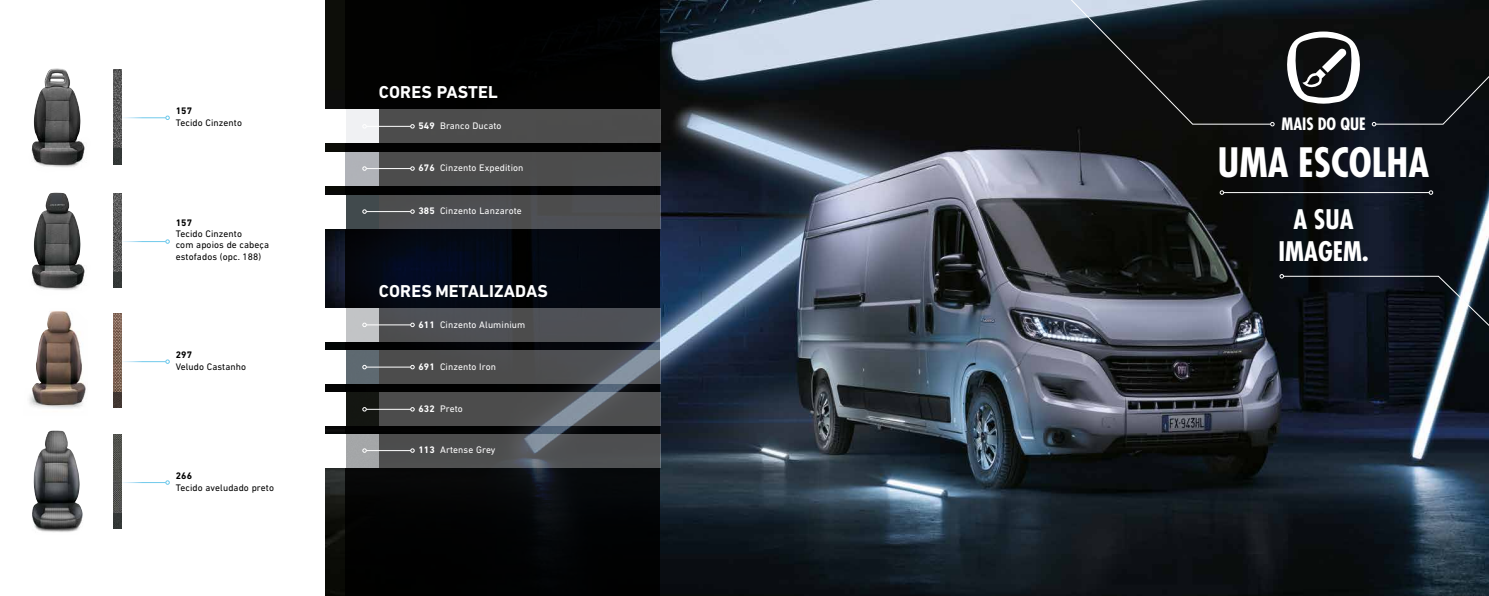
<style>
.page{position:relative;width:1489px;height:596px;background:#fff}
.page>*{position:absolute;margin:0;border:0;box-sizing:border-box;transform-origin:0 0}
.t1{font:700 condensed 39.38px "Futura Std";color:#fff}
.t2{font:700 condensed 26.25px/31.5px "Futura Std";color:#fff;text-align:center}
.t3{font:700 17.5px "DIN Next LT Pro";letter-spacing:.01em;color:#fff}
.t4{font:700 condensed 16.62px "Futura Std";color:#fff}
.t5{font:9.62px "DIN Next LT Pro";letter-spacing:.01em;color:#fff}
.t6{font:9.62px/11.4px "DIN Next LT Pro";letter-spacing:.01em;color:#000}
.t7{font:700 9.62px "DIN Next LT Pro";letter-spacing:.01em;color:#000}
.s1{font-weight:700}
</style>
<div class="page">
<img style="left:325px;top:0;width:1163px;height:595px">
<svg style="left:346px;top:0;width:314px;height:595px;fill:#020203"></svg>
<svg style="left:165px;top:115px;width:5px;height:5px"></svg>
<svg style="left:165px;top:239px;width:5px;height:4px"></svg>
<svg style="left:165px;top:359px;width:5px;height:4px"></svg>
<svg style="left:165px;top:480px;width:5px;height:4px"></svg>
<img style="left:29px;top:311px;width:57px;height:98px">
<img style="left:113px;top:70px;width:9px;height:79px">
<img style="left:113px;top:193px;width:9px;height:79px">
<img style="left:113px;top:313px;width:9px;height:79px">
<img style="left:113px;top:434px;width:9px;height:79px">
<img style="left:113px;top:149px;width:9px;height:15px">
<img style="left:113px;top:272px;width:9px;height:16px">
<img style="left:113px;top:392px;width:9px;height:15px">
<img style="left:113px;top:513px;width:9px;height:15px">
<img style="left:31px;top:68px;width:54px;height:100px">
<img style="left:31px;top:192px;width:54px;height:99px">
<img style="left:32px;top:430px;width:51px;height:102px">
<svg style="left:1285px;top:32px;width:76px;height:72px"></svg>
<svg style="left:1061px;top:0;width:213px;height:126px"></svg>
<svg style="left:1371px;top:49px;width:117px;height:77px"></svg>
<hr style="left:1223px;top:192px;width:205px;height:1px;background:#fff">
<svg style="left:1219px;top:190px;width:4px;height:5px"></svg>
<svg style="left:1428px;top:190px;width:4px;height:5px"></svg>
<svg style="left:1279px;top:274px;width:209px;height:72px"></svg>
<div style="left:330px;top:195px;width:330px;height:33px;background:linear-gradient(to right,#484d4f,#505053)"></div>
<div style="left:313px;top:195px;width:33px;height:33px;background:#fff"></div>
<hr style="left:366px;top:211px;width:45px;height:1px;background:#fff">
<svg style="left:362px;top:209px;width:5px;height:5px"></svg>
<svg style="left:410px;top:209px;width:4px;height:5px"></svg>
<svg style="left:379px;top:434px;width:281px;height:33px;fill:#4e4f50"></svg>
<img style="left:346px;top:434px;width:33px;height:33px">
<div style="left:313px;top:434px;width:33px;height:33px;background:#fff"></div>
<hr style="left:366px;top:450px;width:45px;height:1px;background:#fff">
<svg style="left:362px;top:448px;width:5px;height:4px"></svg>
<svg style="left:410px;top:448px;width:4px;height:4px"></svg>
<div style="left:330px;top:110px;width:330px;height:33px;background:#4c4c4c"></div>
<img style="left:346px;top:110px;width:33px;height:33px">
<div style="left:313px;top:110px;width:33px;height:33px;background:#fff"></div>
<hr style="left:366px;top:126px;width:45px;height:1px;background:#fff">
<svg style="left:362px;top:124px;width:5px;height:4px"></svg>
<svg style="left:410px;top:124px;width:4px;height:4px"></svg>
<div style="left:330px;top:308px;width:330px;height:33px;background:#4e5056"></div>
<img style="left:346px;top:308px;width:33px;height:33px">
<div style="left:313px;top:308px;width:33px;height:33px;background:#fff"></div>
<hr style="left:366px;top:324px;width:45px;height:1px;background:#fff">
<svg style="left:362px;top:322px;width:5px;height:5px"></svg>
<svg style="left:410px;top:322px;width:4px;height:5px"></svg>
<svg style="left:379px;top:350px;width:281px;height:33px;fill:#4d4d4e"></svg>
<img style="left:346px;top:350px;width:33px;height:33px">
<div style="left:313px;top:350px;width:33px;height:33px;background:#fff"></div>
<hr style="left:366px;top:366px;width:45px;height:1px;background:#fff">
<svg style="left:362px;top:364px;width:5px;height:5px"></svg>
<svg style="left:410px;top:364px;width:4px;height:5px"></svg>
<svg style="left:379px;top:392px;width:281px;height:33px;fill:#4d4d4d"></svg>
<img style="left:346px;top:392px;width:33px;height:33px">
<div style="left:313px;top:392px;width:33px;height:33px;background:#fff"></div>
<hr style="left:366px;top:409px;width:45px;height:1px;background:#fff">
<svg style="left:362px;top:407px;width:5px;height:4px"></svg>
<svg style="left:410px;top:407px;width:4px;height:4px"></svg>
<div style="left:330px;top:152px;width:330px;height:33px;background:#4c4c4c"></div>
<div style="left:314px;top:152px;width:33px;height:33px;background:#fff"></div>
<img style="left:346px;top:152px;width:33px;height:33px">
<hr style="left:366px;top:168px;width:45px;height:1px;background:#fff">
<svg style="left:362px;top:166px;width:5px;height:5px"></svg>
<svg style="left:410px;top:166px;width:4px;height:5px"></svg>
<p class="t7" style="left:176px;top:105px;width:18px">157</p>
<p class="t6" style="left:176px;top:117px;width:68px">Tecido Cinzento</p>
<p class="t7" style="left:176px;top:216px;width:18px">157</p>
<p class="t6" style="left:176px;top:228px;width:95px">Tecido Cinzento<br>com apoios de cabeça estofados (opc. 188)</p>
<p class="t7" style="left:176px;top:349px;width:18px">297</p>
<p class="t6" style="left:176px;top:360px;width:72px">Veludo Castanho</p>
<p class="t7" style="left:176px;top:470px;width:18px">266</p>
<p class="t6" style="left:176px;top:481px;width:100px">Tecido aveludado preto</p>
<h3 class="t3" style="left:379px;top:82px;width:120px">CORES PASTEL</h3>
<p class="t5" style="left:418px;top:120px;width:85px"><span class="s1">549</span> Branco Ducato</p>
<p class="t5" style="left:418px;top:162px;width:107px"><span class="s1">676</span> Cinzento Expedition</p>
<p class="t5" style="left:418px;top:205px;width:105px"><span class="s1">385</span> Cinzento Lanzarote</p>
<h3 class="t3" style="left:379px;top:280px;width:170px">CORES METALIZADAS</h3>
<p class="t5" style="left:418px;top:319px;width:108px"><span class="s1">611</span> Cinzento Aluminium</p>
<p class="t5" style="left:418px;top:361px;width:79px"><span class="s1">691</span> Cinzento Iron</p>
<p class="t5" style="left:418px;top:403px;width:46px"><span class="s1">632</span> Preto</p>
<p class="t5" style="left:418px;top:444px;width:79px"><span class="s1">113</span> Artense Grey</p>
<h3 class="t4" style="left:1281px;top:114px;width:86px">MAIS DO QUE</h3>
<h1 class="t1" style="left:1217px;top:138px;width:213px">UMA ESCOLHA</h1>
<h2 class="t2" style="left:1278px;top:204px;width:91px">A SUA<br>IMAGEM.</h2>
</div>
